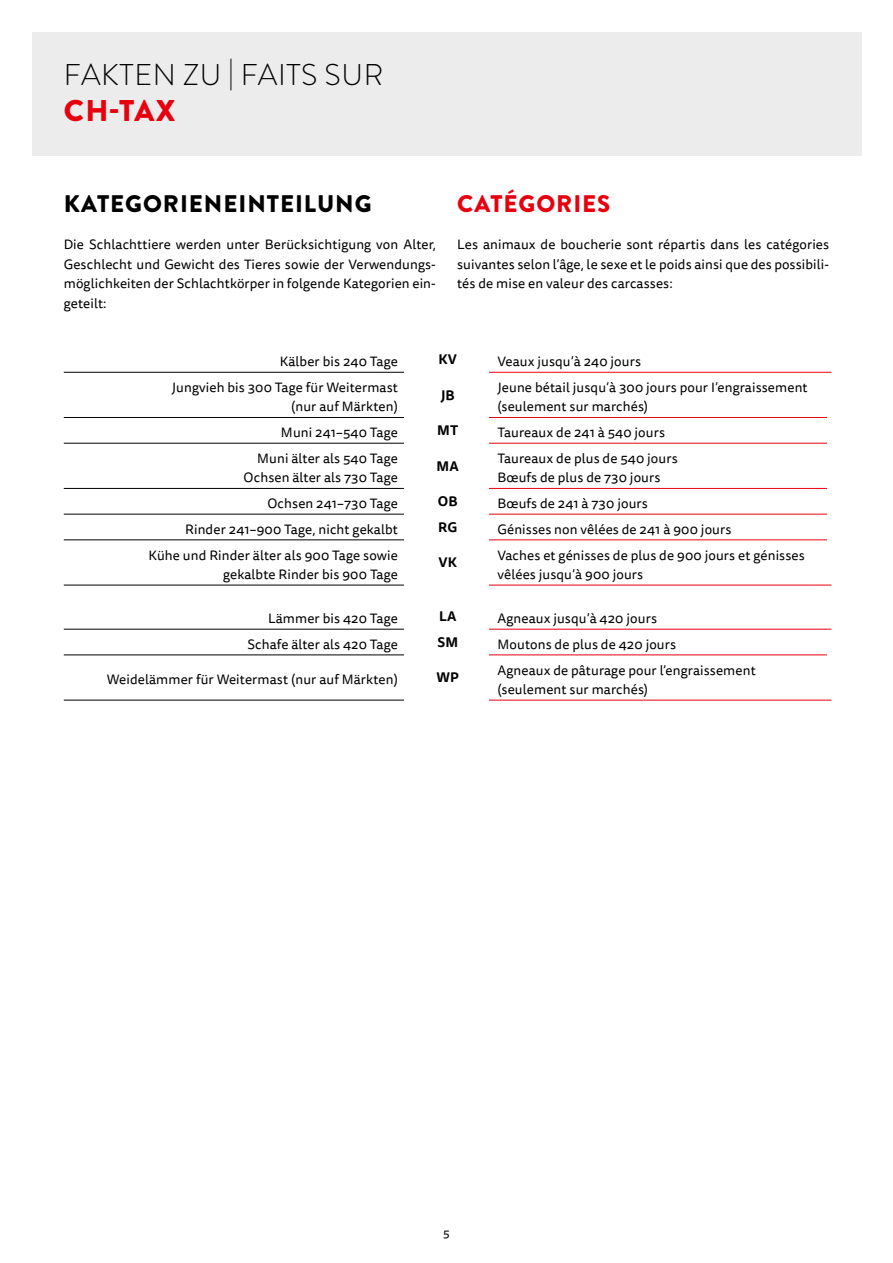
<style>
.page{position:relative;width:893px;height:1263px;background:#fff}
.page>*{position:absolute;margin:0;border:0;box-sizing:border-box;transform-origin:0 0}
.t1{font:300 30px "Brandon Grotesque";letter-spacing:.02em;color:#000}
.t2{font:900 30px "Brandon Grotesque";color:#e7000e}
.t3{font:900 24px "Brandon Grotesque";letter-spacing:.04em;color:#000}
.t4{font:900 24px "Brandon Grotesque";letter-spacing:.04em;color:#e7000e}
.t5{font:13.5px/19.5px "Tisa Sans Pro";letter-spacing:.01em;color:#000}
.t6{font:700 13.5px "Tisa Sans Pro";letter-spacing:.01em;color:#000}
.t7{font:12px "Tisa Sans Pro";color:#000}
</style>
<div class="page">
<div style="left:32px;top:32px;width:829px;height:123px;background:#ececec"></div>
<hr style="left:64px;top:372px;width:340px;height:1px;background:#000">
<hr style="left:489px;top:372px;width:342px;height:1px;background:#e7000e">
<hr style="left:64px;top:417px;width:340px;height:1px;background:#000">
<hr style="left:64px;top:443px;width:340px;height:1px;background:#000">
<hr style="left:64px;top:488px;width:340px;height:1px;background:#000">
<hr style="left:64px;top:514px;width:340px;height:1px;background:#000">
<hr style="left:64px;top:539px;width:340px;height:1px;background:#000">
<hr style="left:64px;top:585px;width:340px;height:1px;background:#000">
<hr style="left:489px;top:417px;width:338px;height:1px;background:#e7000e">
<hr style="left:489px;top:443px;width:338px;height:1px;background:#e7000e">
<hr style="left:489px;top:488px;width:338px;height:1px;background:#e7000e">
<hr style="left:489px;top:514px;width:338px;height:1px;background:#e7000e">
<hr style="left:489px;top:539px;width:338px;height:1px;background:#e7000e">
<hr style="left:489px;top:585px;width:342px;height:1px;background:#e7000e">
<hr style="left:64px;top:629px;width:340px;height:1px;background:#000">
<hr style="left:489px;top:629px;width:342px;height:1px;background:#e7000e">
<hr style="left:64px;top:654px;width:340px;height:1px;background:#000">
<hr style="left:64px;top:700px;width:340px;height:1px;background:#000">
<hr style="left:489px;top:654px;width:338px;height:1px;background:#e7000e">
<hr style="left:489px;top:700px;width:342px;height:1px;background:#e7000e">
<h1 class="t1" style="left:64px;top:54px;width:321px">FAKTEN ZU | FAITS SUR</h1>
<h1 class="t2" style="left:64px;top:89px;width:113px">CH-TAX</h1>
<h2 class="t3" style="left:64px;top:186px;width:309px">KATEGORIENEINTEILUNG</h2>
<p class="t5" style="left:64px;top:235px;width:374px;text-align:justify">Die Schlachttiere werden unter Berücksichtigung von Alter, Geschlecht und Gewicht des Tieres sowie der Verwendungs&shy;möglichkeiten der Schlachtkörper in folgende Kategorien ein&shy;geteilt:</p>
<h2 class="t4" style="left:457px;top:186px;width:155px">CATÉGORIES</h2>
<p class="t5" style="left:457px;top:235px;width:374px;text-align:justify">Les animaux de boucherie sont répartis dans les catégories suivantes selon l’âge, le sexe et le poids ainsi que des possibili&shy;tés de mise en valeur des carcasses:</p>
<p class="t5" style="left:280px;top:352px;width:120px">Kälber bis 240 Tage</p>
<p class="t6" style="left:438px;top:350px;width:20px">KV</p>
<p class="t5" style="left:497px;top:352px;width:145px">Veaux jusqu’à 240 jours</p>
<p class="t5" style="left:172px;top:378px;width:228px;text-align:right">Jungvieh bis 300 Tage für Weitermast (nur auf Märkten)</p>
<p class="t6" style="left:441px;top:385px;width:16px">JB</p>
<p class="t5" style="left:497px;top:378px;width:312px">Jeune bétail jusqu’à 300 jours pour I’engraissement (seulement sur marchés)</p>
<p class="t5" style="left:281px;top:423px;width:118px">Muni 241–540 Tage</p>
<p class="t6" style="left:437px;top:420px;width:23px">MT</p>
<p class="t5" style="left:497px;top:423px;width:169px">Taureaux de 241 à 540 jours</p>
<p class="t5" style="left:244px;top:449px;width:156px;text-align:right">Muni älter als 540 Tage<br>Ochsen älter als 730 Tage</p>
<p class="t6" style="left:437px;top:456px;width:24px">MA</p>
<p class="t5" style="left:497px;top:449px;width:182px">Taureaux de plus de 540 jours<br>Bœufs de plus de 730 jours</p>
<p class="t5" style="left:267px;top:494px;width:132px">Ochsen 241–730 Tage</p>
<p class="t6" style="left:438px;top:491px;width:21px">OB</p>
<p class="t5" style="left:498px;top:494px;width:152px">Bœufs de 241 à 730 jours</p>
<p class="t5" style="left:185px;top:520px;width:214px">Rinder 241–900 Tage, nicht gekalbt</p>
<p class="t6" style="left:438px;top:517px;width:21px">RG</p>
<p class="t5" style="left:498px;top:520px;width:235px">Génisses non vêlées de 241 à 900 jours</p>
<p class="t5" style="left:149px;top:545px;width:251px;text-align:right">Kühe und Rinder älter als 900 Tage sowie gekalbte Rinder bis 900 Tage</p>
<p class="t6" style="left:438px;top:553px;width:20px">VK</p>
<p class="t5" style="left:498px;top:545px;width:309px">Vaches et génisses de plus de 900 jours et génisses vêlées jusqu’à 900 jours</p>
<p class="t5" style="left:268px;top:609px;width:131px">Lämmer bis 420 Tage</p>
<p class="t6" style="left:439px;top:606px;width:19px">LA</p>
<p class="t5" style="left:497px;top:609px;width:161px">Agneaux jusqu’à 420 jours</p>
<p class="t5" style="left:247px;top:635px;width:152px">Schafe älter als 420 Tage</p>
<p class="t6" style="left:437px;top:632px;width:22px">SM</p>
<p class="t5" style="left:497px;top:635px;width:180px">Moutons de plus de 420 jours</p>
<p class="t5" style="left:107px;top:670px;width:293px">Weidelämmer für Weitermast (nur auf Märkten)</p>
<p class="t6" style="left:437px;top:668px;width:24px">WP</p>
<p class="t5" style="left:497px;top:660px;width:260px">Agneaux de pâturage pour l’engraissement (seulement sur marchés)</p>
<p class="t7" style="left:443px;top:1225px;width:8px">5</p>
</div>
